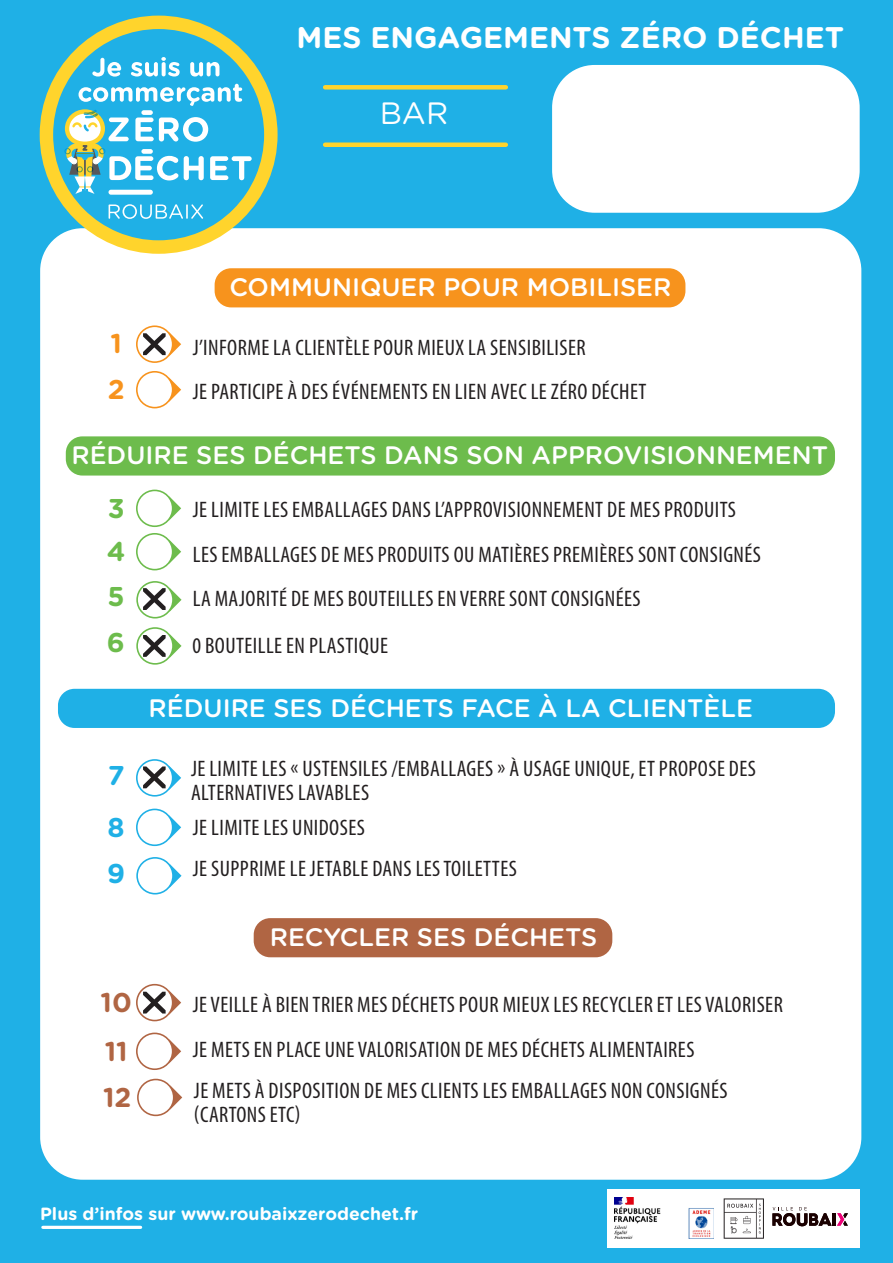
<style>
.page{position:relative;width:893px;height:1263px;background:#1fb0e6}
.page>*{position:absolute;margin:0;border:0;box-sizing:border-box;transform-origin:0 0}
.TEXTE{font:30.9px "Gotham Rounded";color:#fff}
.TEXTE-2{font:700 29.85px "Gotham Rounded";color:#fff}
.TEXTE-3{font:700 27.15px "Gotham Rounded";color:#b06543}
.TEXTE-4{font:700 27.15px "Gotham Rounded";color:#6dbc4c}
.TEXTE-5{font:700 27.15px "Gotham Rounded";color:#1fb0e6}
.TEXTE-6{font:700 27.15px "Gotham Rounded";color:#f7931d}
.TEXTE-7{font:500 25.2px "Gotham Rounded";color:#fff}
.TEXTE-8{font:condensed 22.5px "Myriad Pro";letter-spacing:.02em;color:#231f20}
.TEXTE-9{font:700 17.7px "Gotham Rounded";color:#fff}
</style>
<div class="page">
<div style="left:40px;top:228px;width:821px;height:952px;background:#fff;border-radius:43px"></div>
<hr style="left:43px;top:1226px;width:98px;height:3px;background:#fff">
<div style="left:607px;top:1189px;width:253px;height:58px;background:#fff"></div>
<svg style="left:772px;top:1207px;width:76px;height:20px"></svg>
<svg style="left:724px;top:1198px;width:40px;height:41px"></svg>
<div style="left:215px;top:268px;width:470px;height:39px;background:#f7931d;border-radius:17px"></div>
<div style="left:66px;top:436px;width:769px;height:39px;background:#6dbc4c;border-radius:17px"></div>
<div style="left:254px;top:918px;width:358px;height:39px;background:#b06543;border-radius:17px"></div>
<div style="left:58px;top:689px;width:777px;height:39px;background:#1fb0e6;border-radius:17px"></div>
<svg style="left:169px;top:540px;width:12px;height:24px"></svg>
<div style="left:137px;top:534px;width:36px;height:36px;background:#fff;border-radius:50%"></div>
<div style="left:136px;top:533px;width:37px;height:37px;border:2px solid #6dbc4c;border-radius:50%"></div>
<svg style="left:169px;top:496px;width:12px;height:24px"></svg>
<div style="left:137px;top:490px;width:36px;height:36px;background:#fff;border-radius:50%"></div>
<div style="left:136px;top:490px;width:37px;height:37px;border:2px solid #6dbc4c;border-radius:50%"></div>
<svg style="left:169px;top:378px;width:12px;height:24px"></svg>
<div style="left:137px;top:372px;width:36px;height:36px;background:#fff;border-radius:50%"></div>
<div style="left:136px;top:371px;width:37px;height:37px;border:2px solid #f7931d;border-radius:50%"></div>
<svg style="left:137px;top:326px;width:36px;height:36px"></svg>
<div style="left:136px;top:325px;width:37px;height:38px;border:2px solid #f7931d;border-radius:50%"></div>
<svg style="left:143px;top:332px;width:38px;height:24px"></svg>
<svg style="left:169px;top:815px;width:12px;height:24px"></svg>
<div style="left:137px;top:809px;width:36px;height:36px;background:#fff;border-radius:50%"></div>
<div style="left:136px;top:809px;width:37px;height:37px;border:2px solid #1fb0e6;border-radius:50%"></div>
<svg style="left:137px;top:760px;width:36px;height:36px"></svg>
<div style="left:136px;top:759px;width:37px;height:37px;border:2px solid #1fb0e6;border-radius:50%"></div>
<svg style="left:143px;top:766px;width:38px;height:24px"></svg>
<svg style="left:169px;top:1039px;width:12px;height:24px"></svg>
<div style="left:137px;top:1033px;width:36px;height:36px;background:#fff;border-radius:50%"></div>
<div style="left:136px;top:1032px;width:37px;height:38px;border:2px solid #b06543;border-radius:50%"></div>
<svg style="left:137px;top:985px;width:36px;height:35px"></svg>
<div style="left:136px;top:984px;width:37px;height:37px;border:2px solid #b06543;border-radius:50%"></div>
<svg style="left:143px;top:990px;width:38px;height:25px"></svg>
<div style="left:325px;top:85px;width:181px;height:5px;background:#ffd42c"></div>
<div style="left:325px;top:142px;width:181px;height:5px;background:#ffd42c"></div>
<div style="left:552px;top:65px;width:308px;height:148px;background:#fff;border-radius:43px"></div>
<svg style="left:40px;top:16px;width:238px;height:238px"></svg>
<svg style="left:109px;top:204px;width:94px;height:15px"></svg>
<svg style="left:108px;top:190px;width:45px;height:5px"></svg>
<svg style="left:92px;top:58px;width:29px;height:19px"></svg>
<svg style="left:131px;top:57px;width:49px;height:20px"></svg>
<svg style="left:190px;top:62px;width:29px;height:15px"></svg>
<svg style="left:64px;top:84px;width:188px;height:110px"></svg>
<svg style="left:170px;top:1085px;width:12px;height:24px"></svg>
<div style="left:138px;top:1079px;width:36px;height:36px;background:#fff;border-radius:50%"></div>
<div style="left:137px;top:1079px;width:38px;height:37px;border:2px solid #b06543;border-radius:50%"></div>
<svg style="left:137px;top:582px;width:36px;height:36px"></svg>
<div style="left:136px;top:581px;width:38px;height:37px;border:2px solid #6dbc4c;border-radius:50%"></div>
<svg style="left:143px;top:588px;width:39px;height:24px"></svg>
<svg style="left:137px;top:628px;width:36px;height:36px"></svg>
<div style="left:136px;top:627px;width:38px;height:38px;border:2px solid #6dbc4c;border-radius:50%"></div>
<svg style="left:143px;top:634px;width:39px;height:24px"></svg>
<svg style="left:170px;top:864px;width:12px;height:24px"></svg>
<div style="left:137px;top:858px;width:36px;height:36px;background:#fff;border-radius:50%"></div>
<div style="left:136px;top:857px;width:38px;height:37px;border:2px solid #1fb0e6;border-radius:50%"></div>
<img style="left:615px;top:1198px;width:99px;height:40px">
<p class="TEXTE-2" style="left:297px;top:15px;width:549px">MES ENGAGEMENTS ZÉRO DÉCHET</p>
<p class="TEXTE" style="left:380px;top:91px;width:70px">BAR</p>
<p class="TEXTE-6" style="left:110px;top:323px;width:13px">1</p>
<p class="TEXTE-7" style="left:229px;top:269px;width:443px">COMMUNIQUER POUR MOBILISER</p>
<p class="TEXTE-8" style="left:193px;top:334px;width:394px">J’INFORME LA CLIENTÈLE POUR MIEUX LA SENSIBILISER</p>
<p class="TEXTE-6" style="left:108px;top:370px;width:18px">2</p>
<p class="TEXTE-8" style="left:193px;top:378px;width:455px">JE PARTICIPE À DES ÉVÉNEMENTS EN LIEN AVEC LE ZÉRO DÉCHET</p>
<p class="TEXTE-7" style="left:71px;top:437px;width:758px">RÉDUIRE SES DÉCHETS DANS SON APPROVISIONNEMENT</p>
<p class="TEXTE-4" style="left:108px;top:488px;width:18px">3</p>
<p class="TEXTE-8" style="left:193px;top:496px;width:545px">JE LIMITE LES EMBALLAGES DANS L’APPROVISIONNEMENT DE MES PRODUITS</p>
<p class="TEXTE-4" style="left:107px;top:532px;width:20px">4</p>
<p class="TEXTE-8" style="left:193px;top:541px;width:570px">LES EMBALLAGES DE MES PRODUITS OU MATIÈRES PREMIÈRES SONT CONSIGNÉS</p>
<p class="TEXTE-4" style="left:108px;top:577px;width:19px">5</p>
<p class="TEXTE-8" style="left:193px;top:585px;width:449px">LA MAJORITÉ DE MES BOUTEILLES EN VERRE SONT CONSIGNÉES</p>
<p class="TEXTE-4" style="left:107px;top:622px;width:19px">6</p>
<p class="TEXTE-8" style="left:193px;top:632px;width:197px">0 BOUTEILLE EN PLASTIQUE</p>
<p class="TEXTE-5" style="left:108px;top:755px;width:18px">7</p>
<p class="TEXTE-7" style="left:149px;top:690px;width:606px">RÉDUIRE SES DÉCHETS FACE À LA CLIENTÈLE</p>
<p class="TEXTE-8" style="left:191px;top:755px;width:566px">JE LIMITE LES « USTENSILES /EMBALLAGES » À USAGE UNIQUE, ET PROPOSE DES</p>
<p class="TEXTE-8" style="left:191px;top:779px;width:180px">ALTERNATIVES LAVABLES</p>
<p class="TEXTE-5" style="left:108px;top:807px;width:19px">8</p>
<p class="TEXTE-8" style="left:193px;top:814px;width:174px">JE LIMITE LES UNIDOSES</p>
<p class="TEXTE-5" style="left:107px;top:853px;width:19px">9</p>
<p class="TEXTE-8" style="left:193px;top:855px;width:326px">JE SUPPRIME LE JETABLE DANS LES TOILETTES</p>
<p class="TEXTE-7" style="left:270px;top:919px;width:329px">RECYCLER SES DÉCHETS</p>
<p class="TEXTE-3" style="left:101px;top:982px;width:33px">10</p>
<p class="TEXTE-8" style="left:193px;top:990px;width:591px">JE VEILLE À BIEN TRIER MES DÉCHETS POUR MIEUX LES RECYCLER ET LES VALORISER</p>
<p class="TEXTE-3" style="left:105px;top:1031px;width:24px">11</p>
<p class="TEXTE-8" style="left:193px;top:1036px;width:503px">JE METS EN PLACE UNE VALORISATION DE MES DÉCHETS ALIMENTAIRES</p>
<p class="TEXTE-3" style="left:103px;top:1077px;width:30px">12</p>
<p class="TEXTE-8" style="left:194px;top:1077px;width:535px">JE METS À DISPOSITION DE MES CLIENTS LES EMBALLAGES NON CONSIGNÉS</p>
<p class="TEXTE-8" style="left:194px;top:1101px;width:108px">(CARTONS ETC)</p>
<p class="TEXTE-9" style="left:40px;top:1200px;width:380px">Plus d’infos sur www.roubaixzerodechet.fr</p>
</div>
